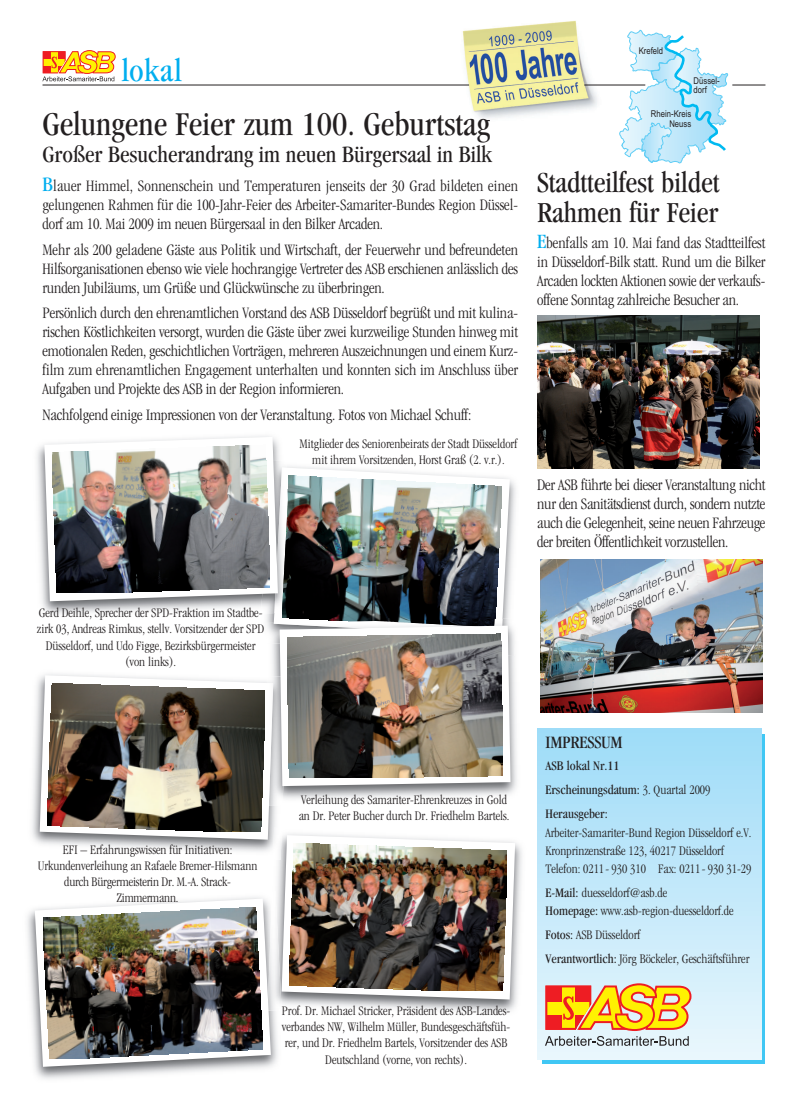
<style>
.page{position:relative;width:808px;height:1106px;background:#fff}
.page>*{position:absolute;margin:0;border:0;box-sizing:border-box;transform-origin:0 0}
.t1{font:condensed 34.5px "Garamond";color:#231f20}
.t2{font:condensed 33.15px "Garamond";letter-spacing:.02em;color:#00aeef}
.t3{font:condensed 30px/30px "Garamond";color:#231f20}
.t4{font:condensed 24px "Garamond";color:#231f20}
.t5{font:condensed 18px "Garamond";color:#231f20}
.t6{font:300 condensed 16.5px/19px "Garamond";letter-spacing:-.01em;color:#231f20;text-align:justify}
.t7{font:300 condensed 13.5px/16.2px "Garamond";color:#231f20}
.t8{font:condensed 13.5px/24.2px "Garamond";color:#231f20}
.t9{font:9.3px/9.3px "Arial Narrow";color:#231f20}
.s1{font-weight:400;font-size:21px;color:#00aeef}
.s2{font-weight:300}
.s3{font-weight:400}
</style>
<div class="page">
<img style="left:458px;top:20px;width:152px;height:98px">
<hr style="left:732px;top:85px;width:33px;height:1px;background:#231f20">
<svg style="left:42px;top:50px;width:74px;height:31px"></svg>
<hr style="left:43px;top:85px;width:426px;height:1px;background:#231f20">
<div style="left:542px;top:734px;width:223px;height:329px;background:linear-gradient(to right,#40c7f4,#40c7f4)"></div>
<div style="left:537px;top:729px;width:224px;height:330px;background:linear-gradient(to bottom,#9edcf8,#e9f6fc)"></div>
<svg style="left:545px;top:982px;width:147px;height:63px;background:#e6b365"></svg>
<svg style="left:619px;top:30px;width:109px;height:133px"></svg>
<img style="left:287px;top:466px;width:229px;height:133px">
<svg style="left:288px;top:467px;width:222px;height:151px"></svg>
<img style="left:286px;top:475px;width:215px;height:143px">
<hr style="left:584px;top:85px;width:61px;height:1px;background:#231f20">
<img style="left:32px;top:674px;width:244px;height:178px">
<svg style="left:40px;top:675px;width:233px;height:164px"></svg>
<img style="left:48px;top:682px;width:217px;height:149px">
<img style="left:266px;top:656px;width:251px;height:149px">
<img style="left:266px;top:618px;width:249px;height:38px">
<img style="left:274px;top:619px;width:228px;height:16px">
<img style="left:376px;top:619px;width:118px;height:6px">
<img style="left:267px;top:676px;width:20px;height:130px">
<img style="left:267px;top:683px;width:6px;height:117px">
<svg style="left:280px;top:625px;width:230px;height:161px"></svg>
<img style="left:287px;top:633px;width:215px;height:145px">
<img style="left:272px;top:828px;width:250px;height:184px">
<img style="left:273px;top:827px;width:9px;height:32px">
<svg style="left:282px;top:835px;width:233px;height:164px"></svg>
<img style="left:289px;top:842px;width:218px;height:149px">
<img style="left:537px;top:316px;width:223px;height:152px">
<img style="left:36px;top:436px;width:250px;height:185px">
<img style="left:261px;top:460px;width:25px;height:153px">
<img style="left:274px;top:467px;width:14px;height:146px">
<img style="left:282px;top:500px;width:10px;height:113px">
<svg style="left:44px;top:437px;width:234px;height:164px"></svg>
<img style="left:52px;top:444px;width:218px;height:149px">
<img style="left:27px;top:891px;width:258px;height:188px">
<img style="left:268px;top:891px;width:14px;height:120px">
<svg style="left:35px;top:898px;width:236px;height:168px"></svg>
<img style="left:43px;top:906px;width:220px;height:152px">
<img style="left:540px;top:559px;width:223px;height:153px">
<h2 class="t2" style="left:122px;top:58px;width:62px">lokal</h2>
<h1 class="t1" style="left:43px;top:111px;width:449px">Gelungene Feier zum 100. Geburtstag</h1>
<h3 class="t4" style="left:43px;top:145px;width:451px">Großer Besucherandrang im neuen Bürgersaal in Bilk</h3>
<p class="t6" style="left:43px;top:177px;width:477px"><span class="s1">B</span>lauer Himmel, Sonnenschein und Temperaturen jenseits der 30 Grad bildeten einen gelungenen Rahmen für die 100-Jahr-Feier des Arbeiter-Samariter-Bundes Region Düssel&shy;dorf am 10. Mai 2009 im neuen Bürgersaal in den Bilker Arcaden.</p>
<p class="t6" style="left:43px;top:241px;width:477px">Mehr als 200 geladene Gäste aus Politik und Wirtschaft, der Feuerwehr und befreundeten Hilfsorganisationen ebenso wie viele hochrangige Vertreter des ASB erschienen anlässlich des runden Jubiläums, um Grüße und Glückwünsche zu überbringen.</p>
<p class="t6" style="left:43px;top:304px;width:477px">Persönlich durch den ehrenamtlichen Vorstand des ASB Düsseldorf begrüßt und mit kulina&shy;rischen Köstlichkeiten versorgt, wurden die Gäste über zwei kurzweilige Stunden hinweg mit emotionalen Reden, geschichtlichen Vorträgen, mehreren Auszeichnungen und einem Kurz&shy;film zum ehrenamtlichen Engagement unterhalten und konnten sich im Anschluss über Aufgaben und Projekte des ASB in der Region informieren.</p>
<p class="t6" style="left:43px;top:406px;width:430px">Nachfolgend einige Impressionen von der Veranstaltung. Fotos von Michael Schuff:</p>
<p class="t7" style="left:300px;top:436px;width:219px;text-align:center">Mitglieder des Seniorenbeirats der Stadt Düsseldorf mit ihrem Vorsitzenden, Horst Graß (2. v.r.).</p>
<p class="t9" style="left:639px;top:46px;width:26px">Krefeld</p>
<p class="t9" style="left:693px;top:76px;width:28px">Düssel&shy;dorf</p>
<p class="t9" style="left:651px;top:110px;width:42px;text-align:right">Rhein-Kreis<br>Neuss</p>
<h3 class="t3" style="left:537px;top:169px;width:184px">Stadtteilfest bildet<br>Rahmen für Feier</h3>
<p class="t6" style="left:537px;top:234px;width:230px"><span class="s1">E</span>benfalls am 10. Mai fand das Stadtteilfest in Düsseldorf-Bilk statt. Rund um die Bilker Arcaden lockten Aktionen sowie der verkaufs&shy;offene Sonntag zahlreiche Besucher an.</p>
<p class="t6" style="left:537px;top:476px;width:230px">Der ASB führte bei dieser Veranstaltung nicht nur den Sanitätsdienst durch, sondern nutzte auch die Gelegenheit, seine neuen Fahrzeuge der breiten Öffentlichkeit vorzustellen.</p>
<p class="t7" style="left:37px;top:606px;width:229px;text-align:center">Gerd Deihle, Sprecher der SPD-Fraktion im Stadtbe&shy;zirk 03, Andreas Rimkus, stellv. Vorsitzender der SPD Düsseldorf, und Udo Figge, Bezirks bürgermeister (von links).</p>
<p class="t7" style="left:38px;top:842px;width:221px;text-align:center">EFI – Erfahrungswissen für Initiativen:<br>Urkundenverleihung an Rafaele Bremer-Hilsmann durch Bürgermeisterin Dr. M.-A. Strack-Zimmermann.</p>
<p class="t7" style="left:299px;top:792px;width:212px">Verleihung des Samariter-Ehrenkreuzes in Gold an Dr. Peter Bucher durch Dr. Friedhelm Bartels.</p>
<p class="t7" style="left:282px;top:1003px;width:230px;text-align:center">Prof. Dr. Michael Stricker, Präsident des ASB-Landes&shy;verbandes NW, Wilhelm Müller, Bundes geschäfts füh&shy;rer, und Dr. Friedhelm Bartels, Vorsitzender des ASB Deutschland (vorne, von rechts).</p>
<p class="t5" style="left:545px;top:735px;width:79px">IMPRESSUM</p>
<p class="t8" style="left:545px;top:754px;width:166px">ASB lokal Nr.11<br>Erscheinungsdatum: <span class="s2">3. Quartal 2009<br></span>Herausgeber:</p>
<p class="t7" style="left:545px;top:824px;width:207px;line-height:18.1px">Arbeiter-Samariter-Bund Region Düsseldorf e.V.<br>Kronprinzenstraße 123, 40217 Düsseldorf<br>Telefon: 0211 - 930 310 Fax: 0211 - 930 31-29</p>
<p class="t7" style="left:545px;top:884px;width:190px;line-height:18.1px"><span class="s3">E-Mail:</span> duesseldorf@asb.de<br><span class="s3">Homepage:</span> www.asb-region-duesseldorf.de</p>
<p class="t7" style="left:545px;top:923px;width:205px;line-height:24.2px"><span class="s3">Fotos:</span> ASB Düsseldorf<br><span class="s3">Verantwortlich:</span> Jörg Böckeler, Geschäftsführer</p>
</div>
